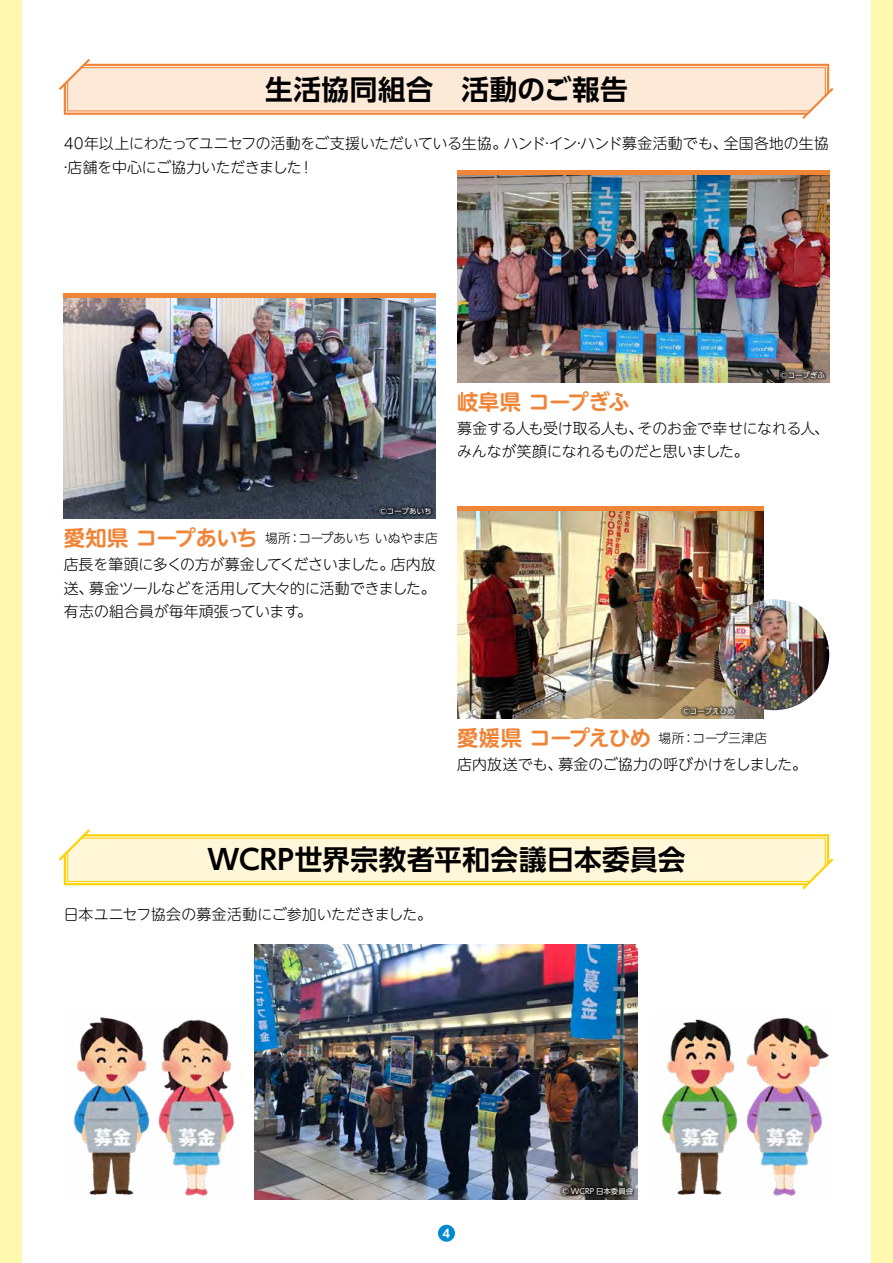
<style>
.page{position:relative;width:893px;height:1263px;background:#fff}
.page>*{position:absolute;margin:0;border:0;box-sizing:border-box;transform-origin:0 0}
.t1{font:700 27.6px "UD Shin Go Pro De";letter-spacing:.015em;color:#000}
.t2{font:700 21.3px "UD Shin M Go Pro De";letter-spacing:-.015em;color:#f08437}
.t3{font:300 14.85px/23.4px "UD Shin M Go Pro";letter-spacing:-.01em;color:#000}
.t4{font:300 12.75px "UD Shin M Go Pro";letter-spacing:-.025em;color:#000}
.t5{font:700 11.7px "UD Shin Go Pro De";color:#fff}
.t6{font:7.5px "UD Shin Go Pro";color:#fff}
.s1{font-family:"UD Shin M Go Pro De";font-weight:700;font-size:21.3px;color:#f08437}
</style>
<div class="page">
<div style="left:0;top:0;width:21px;height:1263px;background:#fff9b0"></div>
<div style="left:872px;top:0;width:21px;height:1263px;background:#fff9b0"></div>
<img style="left:255px;top:944px;width:382px;height:255px">
<img style="left:64px;top:298px;width:372px;height:221px">
<img style="left:457px;top:174px;width:372px;height:209px">
<img style="left:457px;top:510px;width:306px;height:209px">
<img style="left:719px;top:600px;width:110px;height:110px;border-radius:55px">
<hr style="left:457px;top:170px;width:372px;height:4px;background:#f08437">
<hr style="left:457px;top:506px;width:306px;height:4px;background:#f08437">
<div style="left:64px;top:293px;width:372px;height:5px;background:#f08437"></div>
<img style="left:661px;top:1017px;width:168px;height:179px">
<img style="left:73px;top:1017px;width:161px;height:179px">
<div style="left:438px;top:1225px;width:17px;height:17px;background:#008bd1;border-radius:50%"></div>
<svg style="left:59px;top:59px;width:775px;height:60px"></svg>
<svg style="left:59px;top:829px;width:775px;height:61px"></svg>
<div style="left:777px;top:369px;width:50px;height:12px;background:#000;opacity:.5"></div>
<div style="left:680px;top:705px;width:57px;height:12px;background:#000;opacity:.5"></div>
<div style="left:377px;top:505px;width:57px;height:12px;background:#000;opacity:.5"></div>
<div style="left:559px;top:1185px;width:76px;height:12px;background:#000;opacity:.5"></div>
<h1 class="t1" style="left:265px;top:67px;width:364px">生活協同組合　活動のご報告</h1>
<p class="t3" style="left:64px;top:131px;width:767px">40年以上にわたってユニセフの活動をご支援いただいている生協。ハンド·イン·ハンド募金活動でも、全国各地の生協·店舗を中心にご協力いただきました！</p>
<h2 class="t2" style="left:457px;top:384px;width:174px">岐阜県 コープぎふ</h2>
<p class="t6" style="left:780px;top:369px;width:46px">Ⓒコープぎふ</p>
<p class="t6" style="left:379px;top:505px;width:54px">Ⓒコープあいち</p>
<p class="t4" style="left:64px;top:528px;width:376px"><span class="s1">愛知県 コープあいち</span> 場所：コープあいち いぬやま店</p>
<p class="t3" style="left:64px;top:552px;width:374px;text-align:justify">店長を筆頭に多くの方が募金してくださいました。店内放送、募金ツールなどを活用して大々的に活動できました。有志の組合員が毎年頑張っています。</p>
<p class="t3" style="left:457px;top:416px;width:374px">募金する人も受け取る人も、そのお金で幸せになれる人、みんなが笑顔になれるものだと思いました。</p>
<p class="t6" style="left:682px;top:705px;width:54px">Ⓒコープえひめ</p>
<h2 class="t2" style="left:457px;top:720px;width:312px">愛媛県 コープえひめ <sup>場所：コープ三津店</sup></h2>
<p class="t3" style="left:457px;top:752px;width:351px">店内放送でも、募金のご協力の呼びかけをしました。</p>
<h1 class="t1" style="left:208px;top:837px;width:479px">WCRP世界宗教者平和会議日本委員会</h1>
<p class="t3" style="left:64px;top:901px;width:370px">日本ユニセフ協会の募金活動にご参加いただきました。</p>
<p class="t5" style="left:443px;top:1224px;width:9px">4</p>
<p class="t6" style="left:562px;top:1185px;width:73px">Ⓒ WCRP 日本委員会</p>
</div>
